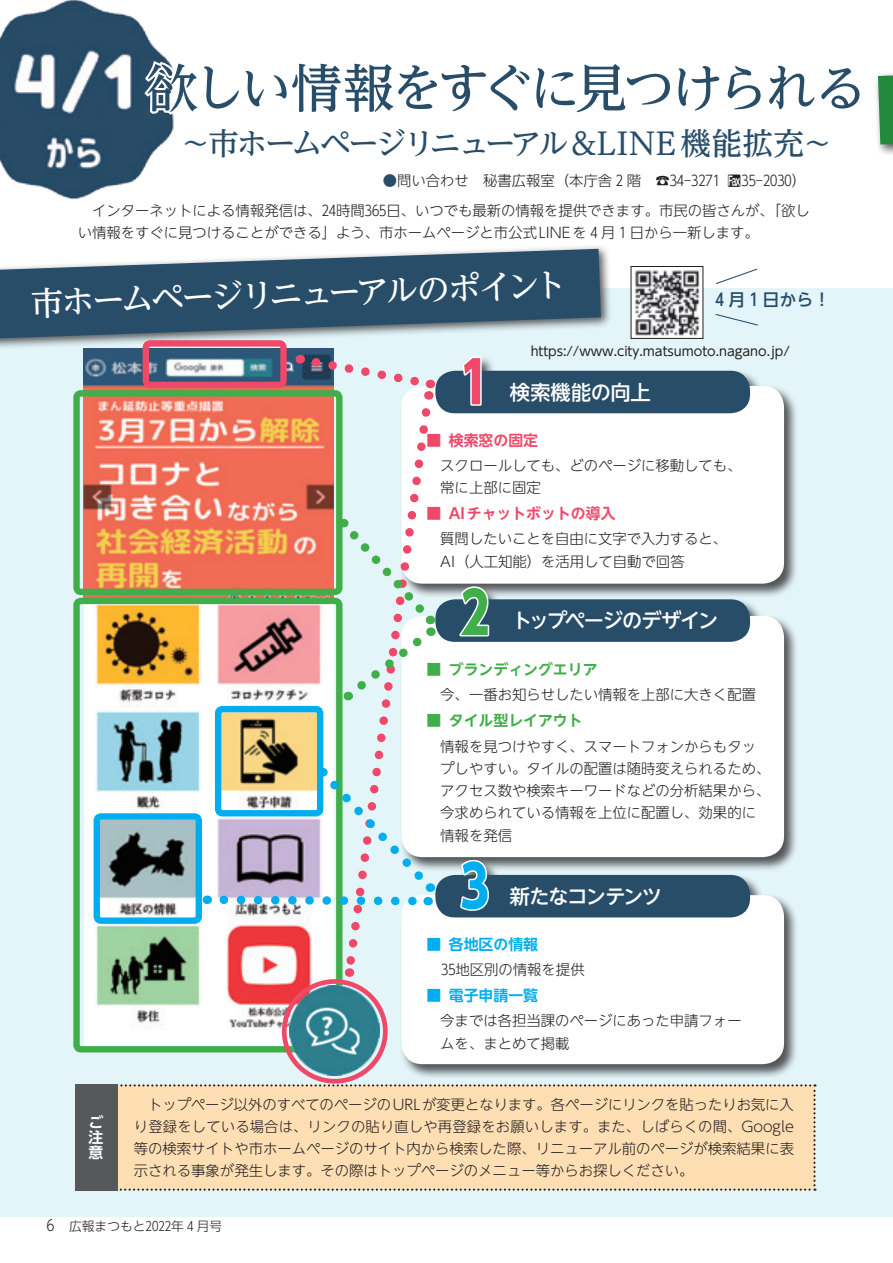
<style>
.page{position:relative;width:893px;height:1263px;background:#fff}
.page>*{position:absolute;margin:0;border:0;box-sizing:border-box;transform-origin:0 0}
.特集本文ヨコUD新ゴL13_5Q{font:700 57.45px "UD Shin Go NT Pr 6 N";color:#ef4868}
.特集本文ヨコUD新ゴL13_5Q-2{font:700 57.45px "UD Shin Go NT Pr 6 N";color:#40ae49}
.特集本文ヨコUD新ゴL13_5Q-3{font:700 57.45px "UD Shin Go NT Pr 6 N";color:#00aeef}
.特集本文ヨコUD黎ミンL13_5Q{font:500 52.05px "UD Reimin Pr 6 N";letter-spacing:-.08em;color:#284d69}
.特集本文ヨコUD黎ミンL13_5Q-2{font:500 33px "UD Reimin Pr 6 N";color:#fff}
.特集本文ヨコUD黎ミンL13_5Q-3{font:500 30.9px "UD Reimin Pr 6 N";letter-spacing:-.09em;color:#284d69}
.特集本文ヨコUD新ゴL13_5Q-4{font:500 20.25px "UD Shin Go NT Pr 6 N";letter-spacing:-.055em;color:#fff}
.特集本文ヨコUD新ゴL13_5Q-5{font:500 20.25px "UD Shin Go NT Pr 6 N";letter-spacing:-.005em;color:#fff}
.特集本文ヨコUD新ゴL13_5Q-6{font:500 16.95px "UD Shin Go NT Pr 6 N";color:#284d69}
.特集本文ヨコUD新ゴL13_5Q-7{font:700 14.85px "UD Shin Go NT Pr 6 N De";color:#40ae49}
.特集本文ヨコUD新ゴL13_5Q-8{font:700 14.85px "UD Shin Go NT Pr 6 N De";color:#ef4868}
.特集本文ヨコUD新ゴL13_5Q-9{font:700 14.85px "UD Shin Go NT Pr 6 N De";color:#00aeef}
.特集本文ヨコUD新ゴL13_5Q-10{font:700 14.85px/14.9px "UD Shin Go NT Pr 6 N De";color:#fff;text-align:justify}
.特集本文ヨコUD新ゴL13_5Q-11{font:300 14.4px/22.4px "UD Shin Go NT Pr 6 N";color:#231f20}
.特集本文ヨコUD新ゴL13_5Q-12{font:12.75px "UD Shin Go NT Pr 6 N";color:#231f20}
.奇数柱{font:300 12.75px "UD Shin Go NT Pr 6 N";color:#231f20}
.s1{color:#284d69}
.s2{font-family:"kohomatsumoto";font-weight:400}
.s3{font-size:14.85px}
</style>
<div class="page">
<div style="left:0;top:288px;width:893px;height:928px;background:#e3f5f9"></div>
<div style="left:399px;top:355px;width:399px;height:243px;background:#231f20;opacity:.75"></div>
<div style="left:401px;top:386px;width:383px;height:198px;background:#fff;border-radius:21px"></div>
<div style="left:435px;top:371px;width:315px;height:42px;background:#284d69;border-radius:20px"></div>
<svg style="left:460px;top:355px;width:23px;height:51px"></svg>
<div style="left:399px;top:585px;width:399px;height:286px;background:#231f20;opacity:.75"></div>
<div style="left:401px;top:616px;width:383px;height:241px;background:#fff;border-radius:21px"></div>
<div style="left:435px;top:599px;width:315px;height:43px;background:#284d69;border-radius:20px"></div>
<svg style="left:455px;top:585px;width:36px;height:52px"></svg>
<div style="left:76px;top:1084px;width:740px;height:107px;background:#fedfb4"></div>
<img style="left:633px;top:270px;width:68px;height:67px">
<div style="left:631px;top:266px;width:72px;height:73px;border:1px solid #231f20"></div>
<div style="left:0;top:244px;width:612px;height:106px;background:#231f20;opacity:.75"></div>
<svg style="left:0;top:249px;width:601px;height:89px;background:#506d83"></svg>
<img style="left:0;top:0;width:174px;height:200px">
<svg style="left:70px;top:10px;width:104px;height:113px"></svg>
<img style="left:84px;top:348px;width:249px;height:250px">
<div style="left:84px;top:598px;width:249px;height:452px;background:#fff"></div>
<img style="left:95px;top:605px;width:107px;height:420px">
<img style="left:217px;top:605px;width:105px;height:424px">
<div style="left:215px;top:706px;width:108px;height:110px;border:6px solid #00aeef;border-radius:4px"></div>
<div style="left:94px;top:813px;width:108px;height:111px;border:6px solid #00aeef;border-radius:4px"></div>
<div style="left:73px;top:598px;width:269px;height:454px;border:6px solid #40ae49;border-radius:4px"></div>
<div style="left:399px;top:858px;width:399px;height:220px;background:#231f20;opacity:.75"></div>
<div style="left:401px;top:895px;width:383px;height:169px;background:#fff;border-radius:21px"></div>
<div style="left:435px;top:875px;width:315px;height:42px;background:#284d69;border-radius:20px"></div>
<svg style="left:458px;top:858px;width:32px;height:53px"></svg>
<svg style="left:716px;top:268px;width:42px;height:16px"></svg>
<svg style="left:715px;top:314px;width:43px;height:12px"></svg>
<div style="left:75px;top:1084px;width:42px;height:106px;background:#57585a"></div>
<div style="left:73px;top:390px;width:269px;height:205px;border:6px solid #40ae49;border-radius:4px"></div>
<div style="left:143px;top:340px;width:144px;height:48px;border:6px solid #ef4868;border-radius:4px"></div>
<svg style="left:341px;top:403px;width:90px;height:571px"></svg>
<svg style="left:300px;top:352px;width:132px;height:48px"></svg>
<img style="left:290px;top:986px;width:90px;height:90px">
<div style="left:282px;top:979px;width:106px;height:104px;border:5px solid #ef4868;border-radius:50%"></div>
<div style="left:873px;top:50px;width:20px;height:105px;background:#231f20;opacity:.75"></div>
<svg style="left:878px;top:75px;width:15px;height:70px"></svg>
<svg style="left:215px;top:768px;width:221px;height:142px"></svg>
<svg style="left:342px;top:519px;width:94px;height:181px"></svg>
<p class="特集本文ヨコUD黎ミンL13_5Q" style="left:146px;top:45px;width:722px">欲しい情報をすぐに見つけられる</p>
<p class="特集本文ヨコUD黎ミンL13_5Q-3" style="left:180px;top:118px;width:654px">～市ホームページリニューアル &amp;LINE 機能拡充～</p>
<p class="特集本文ヨコUD新ゴL13_5Q-11" style="left:383px;top:169px;width:425px"><span class="s1">●</span>問い合わせ　秘書広報室（本庁舎 2 階　☎34－3271　<span class="s2">ｆ</span>35－2030）</p>
<p class="特集本文ヨコUD新ゴL13_5Q-11" style="left:78px;top:199px;width:733px">　インターネットによる情報発信は、24時間365日、いつでも最新の情報を提供できます。市民の皆さんが、「欲しい情報をすぐに見つけることができる」よう、市ホームページと市公式LINEを 4 月 1 日から一新します。</p>
<p class="特集本文ヨコUD黎ミンL13_5Q-2" style="left:30px;top:276px;width:538px;rotate:-2deg">市ホームページリニューアルのポイント</p>
<p class="特集本文ヨコUD新ゴL13_5Q-6" style="left:716px;top:285px;width:116px">4 月 1 日から！</p>
<p class="特集本文ヨコUD新ゴL13_5Q" style="left:460px;top:335px;width:30px">１</p>
<p class="特集本文ヨコUD新ゴL13_5Q-12" style="left:531px;top:341px;width:261px">https://www.city.matsumoto.nagano.jp/</p>
<p class="特集本文ヨコUD新ゴL13_5Q-5" style="left:510px;top:376px;width:142px">検索機能の向上</p>
<p class="特集本文ヨコUD新ゴL13_5Q-8" style="left:426px;top:428px;width:113px">■ 検索窓の固定</p>
<p class="特集本文ヨコUD新ゴL13_5Q-11" style="left:440px;top:454px;width:303px">スクロールしても、どのページに移動しても、常に上部に固定</p>
<p class="特集本文ヨコUD新ゴL13_5Q-8" style="left:426px;top:501px;width:191px">■ AIチャットボットの導入</p>
<p class="特集本文ヨコUD新ゴL13_5Q-11" style="left:440px;top:527px;width:289px">質問したいことを自由に文字で入力すると、<br>AI（人工知能）を活用して自動で回答</p>
<p class="特集本文ヨコUD新ゴL13_5Q-2" style="left:460px;top:566px;width:30px">2</p>
<p class="特集本文ヨコUD新ゴL13_5Q-4" style="left:512px;top:604px;width:208px">トップページのデザイン</p>
<p class="特集本文ヨコUD新ゴL13_5Q-7" style="left:426px;top:657px;width:173px">■ ブランディングエリア</p>
<p class="特集本文ヨコUD新ゴL13_5Q-11" style="left:440px;top:683px;width:317px">今、一番お知らせしたい情報を上部に大きく配置</p>
<p class="特集本文ヨコUD新ゴL13_5Q-7" style="left:426px;top:708px;width:158px">■ タイル型レイアウト</p>
<p class="特集本文ヨコUD新ゴL13_5Q-11" style="left:440px;top:734px;width:332px">情報を見つけやすく、スマートフォンからもタップしやすい。タイルの配置は随時変えられるため、アクセス数や検索キーワードなどの分析結果から、今求められている情報を上位に配置し、効果的に情報を発信</p>
<p class="特集本文ヨコUD新ゴL13_5Q-3" style="left:460px;top:840px;width:30px">３</p>
<p class="特集本文ヨコUD新ゴL13_5Q-4" style="left:510px;top:880px;width:154px">新たなコンテンツ</p>
<p class="特集本文ヨコUD新ゴL13_5Q-10" style="left:89px;top:1114px;width:16px">ご注意</p>
<p class="特集本文ヨコUD新ゴL13_5Q-9" style="left:426px;top:932px;width:113px">■ 各地区の情報</p>
<p class="特集本文ヨコUD新ゴL13_5Q-11" style="left:441px;top:958px;width:145px">35地区別の情報を提供</p>
<p class="特集本文ヨコUD新ゴL13_5Q-9" style="left:426px;top:983px;width:113px">■ 電子申請一覧</p>
<p class="特集本文ヨコUD新ゴL13_5Q-11" style="left:440px;top:1009px;width:303px">今までは各担当課のページにあった申請フォームを、まとめて掲載</p>
<p class="特集本文ヨコUD新ゴL13_5Q-11" style="left:134px;top:1092px;width:662px;text-align:justify">　トップページ以外のすべてのページのURLが変更となります。各ページにリンクを貼ったりお気に入り登録をしている場合は、リンクの貼り直しや再登録をお願いします。また、しばらくの間、Google等の検索サイトや市ホームページのサイト内から検索した際、リニューアル前のページが検索結果に表示される事象が発生します。その際はトップページのメニュー等からお探しください。</p>
<p class="奇数柱" style="left:47px;top:1216px;width:177px"><span class="s3">6　</span>広報まつもと2022年 4 月号</p>
</div>
